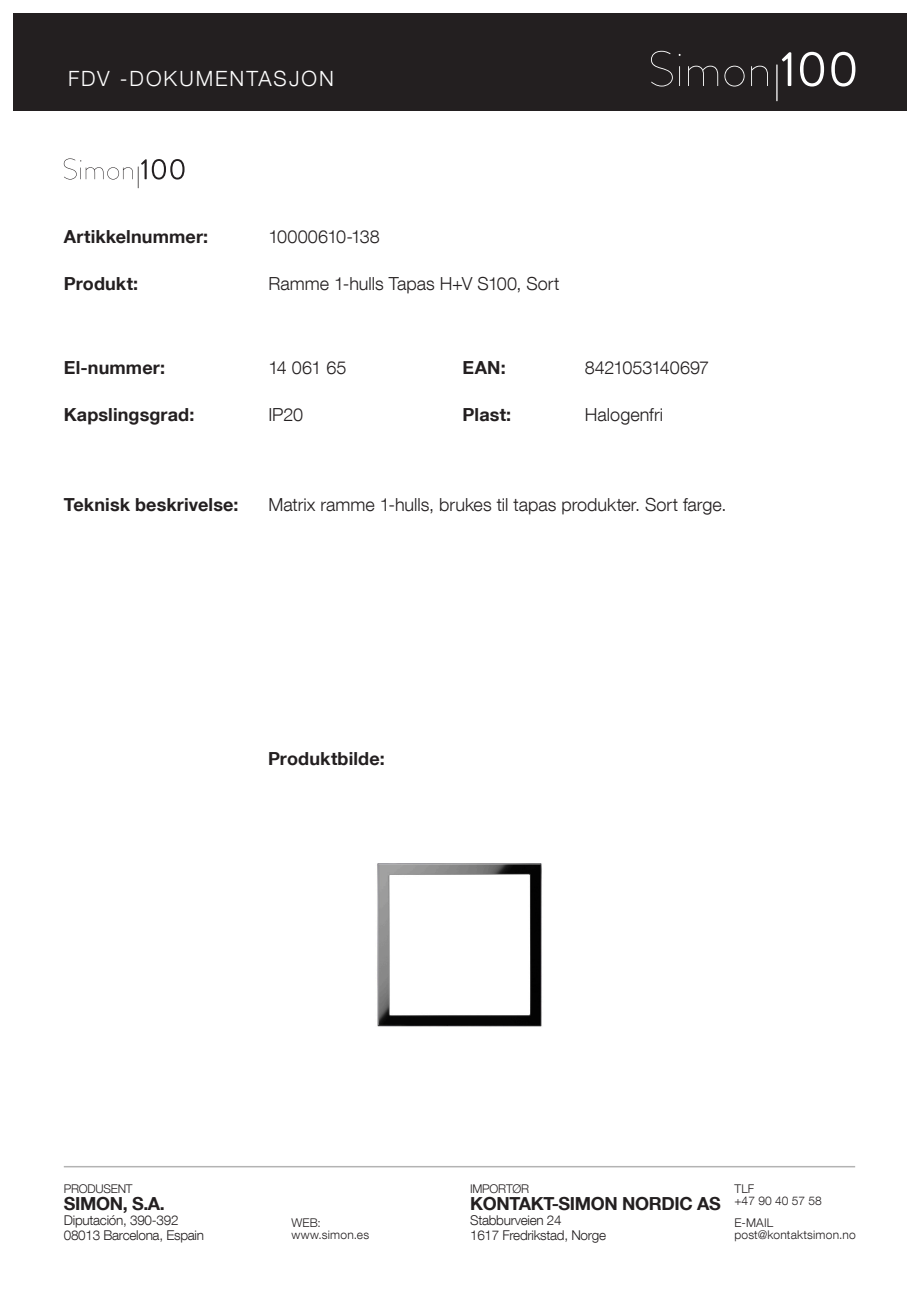
<style>
.page{position:relative;width:919px;height:1289px;background:#fff}
.page>*{position:absolute;margin:0;border:0;box-sizing:border-box;transform-origin:0 0}
.t1{font:300 21px "Helvetica Neue LT Com";letter-spacing:.095em;color:#fff}
.t2{font:300 18px "Helvetica Neue LT Com";color:#231f20}
.t3{font:700 18px "Helvetica Neue LT Com";letter-spacing:.005em;color:#231f20}
.t4{font:700 18px "Helvetica Neue LT Com";letter-spacing:-.02em;color:#231f20}
.t5{font:300 18px "Helvetica Neue LT Com";letter-spacing:-.02em;color:#231f20}
.t6{font:300 13.5px/15px "Helvetica Neue LT Com";letter-spacing:-.02em;color:#231f20}
.t7{font:300 12px/12px "Helvetica Neue LT Com";letter-spacing:.01em;color:#231f20}
.t8{font:300 12px "Helvetica Neue LT Com";letter-spacing:-.02em;color:#231f20}
</style>
<div class="page">
<div style="left:13px;top:13px;width:893px;height:98px;background:#231f20"></div>
<svg style="left:651px;top:51px;width:21px;height:35px"></svg>
<svg style="left:679px;top:66px;width:1px;height:20px"></svg>
<svg style="left:688px;top:66px;width:30px;height:20px"></svg>
<svg style="left:724px;top:66px;width:20px;height:20px"></svg>
<svg style="left:751px;top:66px;width:17px;height:20px"></svg>
<svg style="left:781px;top:52px;width:10px;height:34px"></svg>
<svg style="left:800px;top:52px;width:24px;height:34px"></svg>
<svg style="left:831px;top:52px;width:24px;height:34px"></svg>
<hr style="left:776px;top:64px;width:1px;height:37px;background:#fff">
<hr style="left:64px;top:1165px;width:791px;height:2px;background:#b3b3b3">
<svg style="left:64px;top:158px;width:120px;height:30px"></svg>
<img style="left:377px;top:863px;width:165px;height:164px">
<p class="t1" style="left:68px;top:66px;width:267px">FDV -DOKUMENTASJON</p>
<p class="t3" style="left:64px;top:225px;width:146px">Artikkelnummer:</p>
<p class="t3" style="left:64px;top:272px;width:76px">Produkt:</p>
<p class="t2" style="left:268px;top:226px;width:113px">10000610-138</p>
<p class="t2" style="left:268px;top:272px;width:292px">Ramme 1-hulls Tapas H+V S100, Sort</p>
<p class="t3" style="left:64px;top:356px;width:103px">El-nummer:</p>
<p class="t3" style="left:64px;top:403px;width:132px">Kapslingsgrad:</p>
<p class="t3" style="left:462px;top:403px;width:50px">Plast:</p>
<p class="t3" style="left:462px;top:356px;width:45px">EAN:</p>
<p class="t2" style="left:268px;top:357px;width:79px">14 061 65</p>
<p class="t2" style="left:268px;top:403px;width:36px">IP20</p>
<p class="t2" style="left:585px;top:403px;width:80px">Halogenfri</p>
<p class="t5" style="left:585px;top:357px;width:126px">8421053140697</p>
<p class="t3" style="left:64px;top:493px;width:176px">Teknisk beskrivelse:</p>
<p class="t2" style="left:268px;top:493px;width:459px">Matrix ramme 1-hulls, brukes til tapas produkter. Sort farge.</p>
<p class="t3" style="left:268px;top:747px;width:118px">Produktbilde:</p>
<p class="t8" style="left:64px;top:1181px;width:70px">PRODUSENT</p>
<p class="t3" style="left:64px;top:1191px;width:103px">SIMON, S.A.</p>
<p class="t6" style="left:64px;top:1212px;width:142px">Diputación, 390-392<br>08013 Barcelona, Espain</p>
<p class="t8" style="left:470px;top:1181px;width:61px">IMPORTØR</p>
<p class="t4" style="left:470px;top:1191px;width:252px">KONTAKT-SIMON NORDIC AS</p>
<p class="t6" style="left:470px;top:1212px;width:137px">Stabburveien 24<br>1617 Fredrikstad, Norge</p>
<p class="t7" style="left:734px;top:1182px;width:89px">TLF<br>+47 90 40 57 58</p>
<p class="t7" style="left:291px;top:1216px;width:79px">WEB: www.simon.es</p>
<p class="t7" style="left:734px;top:1216px;width:123px">E-MAIL post@kontaktsimon.no</p>
</div>
